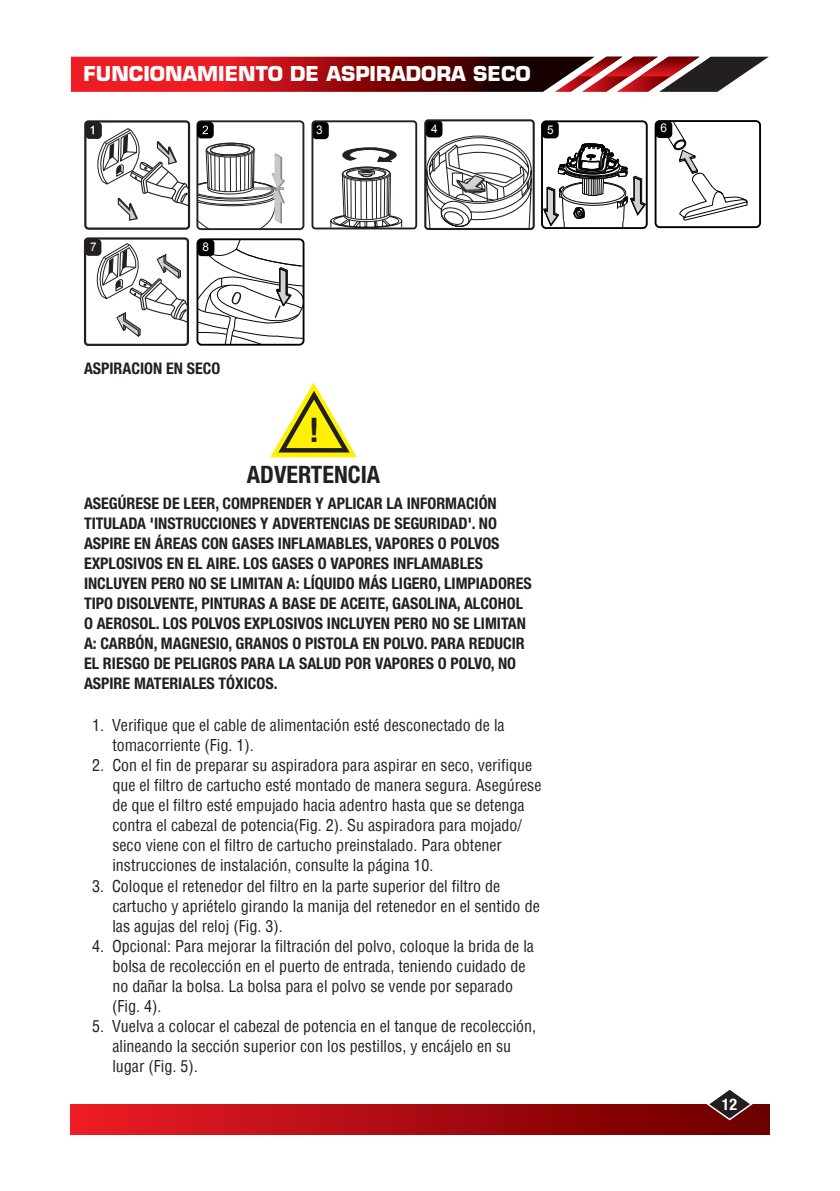
<style>
.page{position:relative;width:840px;height:1191px;background:#fff}
.page>*{position:absolute;margin:0;border:0;box-sizing:border-box;transform-origin:0 0}
.t1{font:700 condensed 34px "Helvetica Neue LT Std";color:#231f20}
.t2{font:700 condensed 24px "Helvetica Neue";color:#231f20}
.t3{font:700 20px "Eurostile";color:#fff}
.t4{font:condensed 16px/20px "Helvetica Neue";color:#231f20}
.t5{font:700 condensed 16px/20px "Helvetica Neue";color:#231f20}
.t6{font:700 condensed 16px "Helvetica Neue";color:#fff}
.t7{font:12px "Arial";color:#fff}
</style>
<div class="page">
<div style="left:71px;top:1104px;width:697px;height:30px;background:linear-gradient(to right,#eb1c26,#6a0000)"></div>
<svg style="left:705px;top:1090px;width:48px;height:31px"></svg>
<svg style="left:71px;top:57px;width:697px;height:35px;background:#9b272a"></svg>
<div style="left:541px;top:121px;width:17px;height:17px;background:#000;border-radius:4px"></div>
<div style="left:425px;top:120px;width:17px;height:17px;background:#000;border-radius:4px"></div>
<div style="left:540px;top:120px;width:107px;height:109px;border:2px solid #000;border-radius:4px"></div>
<svg style="left:196px;top:238px;width:109px;height:108px"></svg>
<svg style="left:342px;top:147px;width:55px;height:16px"></svg>
<div style="left:312px;top:122px;width:16px;height:17px;background:#000;border-radius:4px"></div>
<div style="left:311px;top:120px;width:106px;height:109px;border:2px solid #231f20;border-radius:3px"></div>
<div style="left:342px;top:166px;width:48px;height:14px;border:1px solid #232123;border-radius:50%"></div>
<div style="left:346px;top:167px;width:40px;height:12px;border:1px solid #232123;border-radius:50%"></div>
<div style="left:346px;top:169px;width:39px;height:10px;border:1px solid #231f20;border-radius:50%"></div>
<svg style="left:330px;top:170px;width:72px;height:59px"></svg>
<div style="left:85px;top:122px;width:17px;height:17px;background:#231f20;border-radius:4px"></div>
<div style="left:84px;top:120px;width:106px;height:110px;border:2px solid #231f20;border-radius:3px"></div>
<div style="left:85px;top:239px;width:16px;height:17px;background:#231f20;border-radius:4px"></div>
<div style="left:84px;top:237px;width:105px;height:109px;border:2px solid #231f20;border-radius:3px"></div>
<svg style="left:91px;top:243px;width:98px;height:95px"></svg>
<svg style="left:666px;top:123px;width:81px;height:98px"></svg>
<div style="left:655px;top:121px;width:17px;height:17px;background:#000;border-radius:4px"></div>
<div style="left:654px;top:120px;width:106px;height:108px;border:2px solid #000;border-radius:4px"></div>
<svg style="left:90px;top:120px;width:215px;height:111px"></svg>
<svg style="left:541px;top:143px;width:105px;height:85px"></svg>
<div style="left:424px;top:119px;width:110px;height:111px;border:2px solid #231f20;border-radius:3px"></div>
<svg style="left:425px;top:135px;width:107px;height:95px"></svg>
<svg style="left:270px;top:382px;width:87px;height:76px"></svg>
<p class="t3" style="left:84px;top:61px;width:448px">FUNCIONAMIENTO DE ASPIRADORA SECO</p>
<p class="t7" style="left:90px;top:239px;width:8px">7</p>
<p class="t7" style="left:202px;top:239px;width:8px">8</p>
<p class="t7" style="left:316px;top:122px;width:8px">3</p>
<p class="t5" style="left:84px;top:358px;width:138px">ASPIRACION EN SECO</p>
<h1 class="t1" style="left:309px;top:409px;width:12px">!</h1>
<h2 class="t2" style="left:247px;top:460px;width:135px">ADVERTENCIA</h2>
<p class="t7" style="left:431px;top:121px;width:8px">4</p>
<p class="t7" style="left:547px;top:122px;width:8px">5</p>
<p class="t5" style="left:84px;top:493px;width:449px">ASEGÚRESE DE LEER, COMPRENDER Y APLICAR LA INFORMACIÓN TITULADA 'INSTRUCCIONES Y ADVERTENCIAS DE SEGURIDAD'. NO ASPIRE EN ÁREAS CON GASES INFLAMABLES, VAPORES O POLVOS EXPLOSIVOS EN EL AIRE. LOS GASES O VAPORES INFLAMABLES INCLUYEN PERO NO SE LIMITAN A: LÍQUIDO MÁS LIGERO, LIMPIADORES TIPO DISOLVENTE, PINTURAS A BASE DE ACEITE, GASOLINA, ALCOHOL O AEROSOL. LOS POLVOS EXPLOSIVOS INCLUYEN PERO NO SE LIMITAN A: CARBÓN, MAGNESIO, GRANOS O PISTOLA EN POLVO. PARA REDUCIR EL RIESGO DE PELIGROS PARA LA SALUD POR VAPORES O POLVO, NO ASPIRE MATERIALES TÓXICOS.</p>
<p class="t4" style="left:112px;top:715px;width:393px;text-indent:-20px">1. Verifique que el cable de alimentación esté desconectado de la tomacorriente (Fig. 1).</p>
<p class="t4" style="left:112px;top:755px;width:430px;text-indent:-20px">2. Con el fin de preparar su aspiradora para aspirar en seco, verifique que el filtro de cartucho esté montado de manera segura. Asegúrese de que el filtro esté empujado hacia adentro hasta que se detenga contra el cabezal de potencia(Fig. 2). Su aspiradora para mojado/ seco viene con el filtro de cartucho preinstalado. Para obtener instrucciones de instalación, consulte la página 10.</p>
<p class="t4" style="left:112px;top:875px;width:428px;text-indent:-20px">3. Coloque el retenedor del filtro en la parte superior del filtro de cartucho y apriételo girando la manija del retenedor en el sentido de las agujas del reloj (Fig. 3).</p>
<p class="t4" style="left:112px;top:935px;width:423px;text-indent:-20px">4. Opcional: Para mejorar la filtración del polvo, coloque la brida de la bolsa de recolección en el puerto de entrada, teniendo cuidado de no dañar la bolsa. La bolsa para el polvo se vende por separado (Fig. 4).</p>
<p class="t4" style="left:112px;top:1015px;width:425px;text-indent:-20px">5. Vuelva a colocar el cabezal de potencia en el tanque de recolección, alineando la sección superior con los pestillos, y encájelo en su lugar (Fig. 5).</p>
<p class="t7" style="left:660px;top:120px;width:8px">6</p>
<p class="t6" style="left:721px;top:1094px;width:17px">12</p>
</div>
